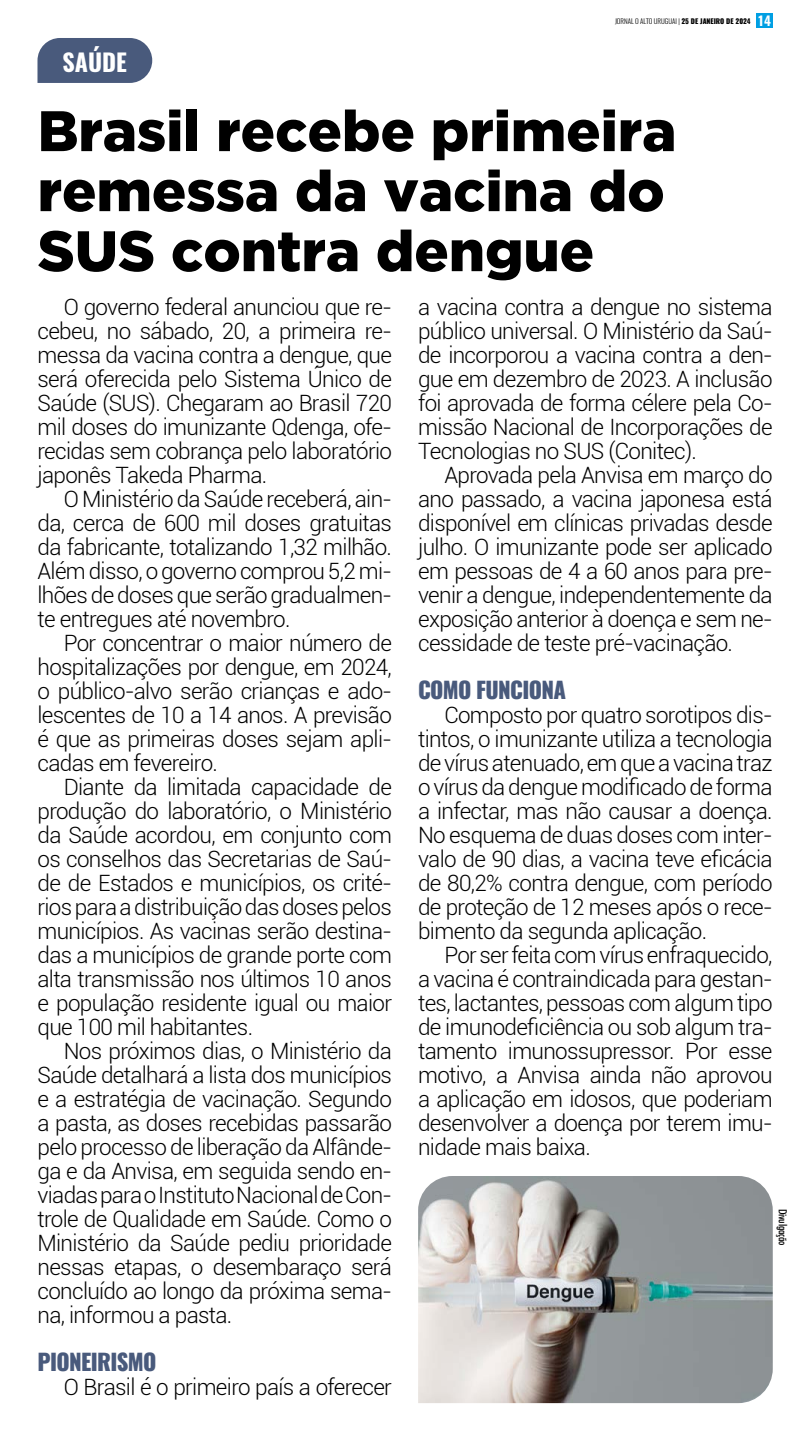
<style>
.page{position:relative;width:810px;height:1440px;background:#fff}
.page>*{position:absolute;margin:0;border:0;box-sizing:border-box;transform-origin:0 0}
.t1{font:900 57px/60px "Gotham";color:#000}
.t2{font:700 24px "Oswald";color:#fff}
.t3{font:300 22.5px/24px "Roboto";letter-spacing:-.03em;color:#000;text-align:justify}
.t4{font:800 22.5px "Oswald";letter-spacing:-.03em;color:#495a7c}
.t5{font:500 condensed 11.25px "Futura BT";letter-spacing:-.02em;color:#000}
.t6{font:300 6.98px "Oswald";color:#000}
.s1{font-weight:800}
.s2{font-weight:700;font-size:12.9px;color:#fff}
</style>
<div class="page">
<div style="left:756px;top:13px;width:16px;height:14px;background:#009fe3"></div>
<svg style="left:37px;top:38px;width:115px;height:45px;background:#556484"></svg>
<img style="left:418px;top:1176px;width:355px;height:227px">
<p class="t2" style="left:63px;top:45px;width:66px">SAÚDE</p>
<p class="t6" style="left:615px;top:16px;width:158px">JORNAL O ALTO URUGUAI | <span class="s1">25 DE JANEIRO DE 2024</span> <span class="s2">14</span></p>
<h1 class="t1" style="left:38px;top:100px;width:640px">Brasil recebe primeira remessa da vacina do<br>SUS contra dengue</h1>
<p class="t3" style="left:37px;top:294px;width:356px;text-indent:26px">O governo federal anunciou que re&shy;cebeu, no sábado, 20, a primeira re&shy;messa da vacina contra a dengue, que será oferecida pelo Sistema Único de Saúde (SUS). Chegaram ao Brasil 720 mil doses do imunizante Qdenga, ofe&shy;recidas sem cobrança pelo laboratório japonês Takeda Pharma.</p>
<p class="t3" style="left:37px;top:486px;width:356px;text-indent:26px">O Ministério da Saúde receberá, ain&shy;da, cerca de 600 mil doses gratuitas da fabricante, totalizando 1,32 milhão.<br>Além disso, o governo comprou 5,2 mi&shy;lhões de doses que serão gradualmen&shy;te entregues até novembro.</p>
<p class="t3" style="left:37px;top:630px;width:356px;text-indent:26px">Por concentrar o maior número de hospitalizações por dengue, em 2024, o público-alvo serão crianças e ado&shy;lescentes de 10 a 14 anos. A previsão é que as primeiras doses sejam apli&shy;cadas em fevereiro.</p>
<p class="t3" style="left:37px;top:774px;width:356px;text-indent:26px">Diante da limitada capacidade de produção do laboratório, o Ministério da Saúde acordou, em conjunto com os conselhos das Secretarias de Saú&shy;de de Estados e municípios, os crité&shy;rios para a distribuição das doses pelos municípios. As vacinas serão destina&shy;das a municípios de grande porte com alta transmissão nos últimos 10 anos e população residente igual ou maior que 100 mil habitantes.</p>
<p class="t3" style="left:37px;top:1038px;width:356px;text-indent:26px">Nos próximos dias, o Ministério da Saúde detalhará a lista dos municípios e a estratégia de vacinação. Segundo a pasta, as doses recebidas passarão pelo processo de liberação da Alfânde&shy;ga e da Anvisa, em seguida sendo en&shy;viadas para o Instituto Nacional de Con&shy;trole de Qualidade em Saúde. Como o Ministério da Saúde pediu prioridade nessas etapas, o desembaraço será concluído ao longo da próxima sema&shy;na, informou a pasta.</p>
<p class="t4" style="left:38px;top:1346px;width:120px">PIONEIRISMO</p>
<p class="t3" style="left:64px;top:1374px;width:330px">O Brasil é o primeiro país a oferecer</p>
<p class="t3" style="left:418px;top:294px;width:356px">a vacina contra a dengue no sistema público universal. O Ministério da Saú&shy;de incorporou a vacina contra a den&shy;gue em dezembro de 2023. A inclusão foi aprovada de forma célere pela Co&shy;missão Nacional de Incorporações de Tecnologias no SUS (Conitec).</p>
<p class="t3" style="left:418px;top:462px;width:356px;text-indent:26px">Aprovada pela Anvisa em março do ano passado, a vacina japonesa está disponível em clínicas privadas desde julho. O imunizante pode ser aplicado em pessoas de 4 a 60 anos para pre&shy;venir a dengue, independentemente da exposição anterior à doença e sem ne&shy;cessidade de teste pré-vacinação.</p>
<p class="t4" style="left:418px;top:674px;width:149px">COMO FUNCIONA</p>
<p class="t3" style="left:418px;top:702px;width:356px;text-indent:26px">Composto por quatro sorotipos dis&shy;tintos, o imunizante utiliza a tecnologia de vírus atenuado, em que a vacina traz o vírus da dengue modificado de forma a infectar, mas não causar a doença.<br>No esquema de duas doses com inter&shy;valo de 90 dias, a vacina teve eficácia de 80,2% contra dengue, com período de proteção de 12 meses após o rece&shy;bimento da segunda aplicação.</p>
<p class="t3" style="left:418px;top:942px;width:356px;text-indent:26px">Por ser feita com vírus enfraquecido, a vacina é contraindicada para gestan&shy;tes, lactantes, pessoas com algum tipo de imunodeficiência ou sob algum tra&shy;tamento imunossupressor. Por esse motivo, a Anvisa ainda não aprovou a aplicação em idosos, que poderiam desenvolver a doença por terem imu&shy;nidade mais baixa.</p>
<p class="t5" style="left:790px;top:1209px;width:38px;rotate:90deg">Divulgação</p>
</div>
